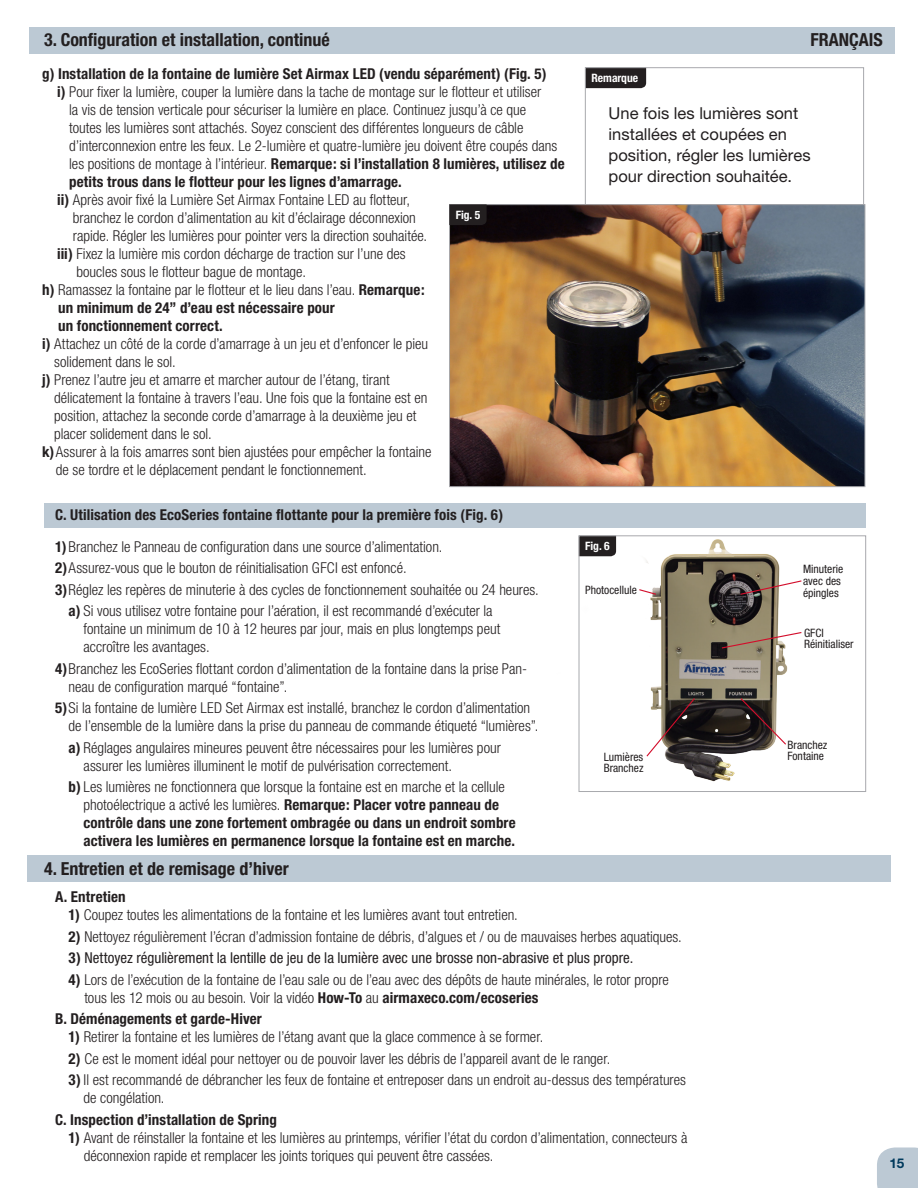
<style>
.page{position:relative;width:918px;height:1188px;background:#fff}
.page>*{position:absolute;margin:0;border:0;box-sizing:border-box;transform-origin:0 0}
.t1{font:700 condensed 18px "Helvetica Neue";color:#231f20}
.t2{font:16.5px/21px "Helvetica Neue";color:#231f20}
.t3{font:300 condensed 15px/18px "Helvetica Neue";color:#231f20}
.t4{font:700 condensed 15px/18px "Helvetica Neue";letter-spacing:.005em;color:#231f20}
.t5{font:condensed 15px "Helvetica Neue";color:#231f20}
.t6{font:700 13.5px "Helvetica Neue";color:#003a5d}
.t7{font:condensed 11.55px/11.6px "Helvetica Neue";color:#231f20}
.t8{font:700 condensed 11.55px "Helvetica Neue";color:#fff}
.s1{font-weight:700}
.s2{font-weight:300}
</style>
<div class="page">
<div style="left:44px;top:503px;width:822px;height:25px;background:#bcc9d4"></div>
<img style="left:578px;top:536px;width:210px;height:247px">
<svg style="left:587px;top:70px;width:59px;height:18px"></svg>
<div style="left:585px;top:68px;width:279px;height:137px;border:1px solid #a8a9ad"></div>
<div style="left:27px;top:855px;width:864px;height:27px;background:#bcc9d4"></div>
<svg style="left:645px;top:697px;width:51px;height:61px"></svg>
<svg style="left:739px;top:697px;width:48px;height:49px"></svg>
<svg style="left:581px;top:538px;width:35px;height:18px"></svg>
<div style="left:579px;top:536px;width:287px;height:256px;border:1px solid #a8a9ad"></div>
<svg style="left:721px;top:631px;width:81px;height:18px"></svg>
<svg style="left:739px;top:580px;width:63px;height:16px"></svg>
<div style="left:29px;top:27px;width:866px;height:27px;background:#bcc9d4"></div>
<svg style="left:638px;top:588px;width:19px;height:8px"></svg>
<img style="left:451px;top:206px;width:412px;height:279px">
<div style="left:449px;top:204px;width:416px;height:283px;border:1px solid #a8a9ad"></div>
<svg style="left:449px;top:204px;width:38px;height:21px"></svg>
<div style="left:877px;top:1148px;width:41px;height:40px;background:#bcc9d4"></div>
<p class="t1" style="left:44px;top:29px;width:287px">3. Configuration et installation, continué</p>
<p class="t1" style="left:811px;top:29px;width:74px">FRANÇAIS</p>
<p class="t4" style="left:42px;top:65px;width:506px">g) Installation de la fontaine de lumière Set Airmax LED (vendu séparément) (Fig. 5)</p>
<p class="t3" style="left:69px;top:83px;width:497px;text-indent:-12px"><span class="s1">i)</span> Pour fixer la lumière, couper la lumière dans la tache de montage sur le flotteur et utiliser<br>la vis de tension verticale pour sécuriser la lumière en place. Continuez jusqu’à ce que<br>toutes les lumières sont attachés. Soyez conscient des différentes longueurs de câble d’interconnexion entre les feux. Le 2-lumière et quatre-lumière jeu doivent être coupés dans les positions de montage à l’intérieur. <span class="s1">Remarque: si l’installation 8 lumières, utilisez de petits trous dans le flotteur pour les lignes d’amarrage.</span></p>
<p class="t3" style="left:73px;top:191px;width:356px;text-indent:-16px"><span class="s1">ii)</span> Après avoir fixé la Lumière Set Airmax Fontaine LED au flotteur, branchez le cordon d’alimentation au kit d’éclairage déconnexion rapide. Régler les lumières pour pointer vers la direction souhaitée.</p>
<p class="t3" style="left:76px;top:245px;width:331px;text-indent:-19px"><span class="s1">iii)</span> Fixez la lumière mis cordon décharge de traction sur l’une des boucles sous le flotteur bague de montage.</p>
<p class="t4" style="left:58px;top:281px;width:368px;text-indent:-16px">h) <span class="s2">Ramassez la fontaine par le flotteur et le lieu dans l’eau.</span> Remarque: un minimum de 24” d’eau est nécessaire pour<br>un fonctionnement correct.</p>
<p class="t3" style="left:54px;top:335px;width:376px;text-indent:-12px"><span class="s1">i)</span> Attachez un côté de la corde d’amarrage à un jeu et d’enfoncer le pieu solidement dans le sol.</p>
<p class="t3" style="left:54px;top:371px;width:375px;text-indent:-12px"><span class="s1">j)</span> Prenez l’autre jeu et amarre et marcher autour de l’étang, tirant délicatement la fontaine à travers l’eau. Une fois que la fontaine est en position, attachez la seconde corde d’amarrage à la deuxième jeu et placer solidement dans le sol.</p>
<p class="t3" style="left:56px;top:443px;width:377px;text-indent:-14px"><span class="s1">k)</span>Assurer à la fois amarres sont bien ajustées pour empêcher la fontaine de se tordre et le déplacement pendant le fonctionnement.</p>
<p class="t8" style="left:456px;top:208px;width:26px">Fig. 5</p>
<p class="t8" style="left:591px;top:71px;width:48px">Remarque</p>
<p class="t2" style="left:609px;top:102px;width:204px">Une fois les lumières sont installées et coupées en position, régler les lumières pour direction souhaitée.</p>
<p class="t4" style="left:55px;top:506px;width:450px">C. Utilisation des EcoSeries fontaine flottante pour la première fois (Fig. 6)</p>
<p class="t3" style="left:55px;top:537px;width:389px"><span class="s1">1)</span> Branchez le Panneau de configuration dans une source d’alimentation.</p>
<p class="t3" style="left:55px;top:559px;width:353px"><span class="s1">2)</span>Assurez-vous que le bouton de réinitialisation GFCI est enfoncé.</p>
<p class="t3" style="left:55px;top:581px;width:485px"><span class="s1">3)</span>Réglez les repères de minuterie à des cycles de fonctionnement souhaitée ou 24 heures.</p>
<p class="t3" style="left:84px;top:602px;width:418px;text-indent:-15px"><span class="s1">a)</span> Si vous utilisez votre fontaine pour l’aération, il est recommandé d’exécuter la fontaine un minimum de 10 à 12 heures par jour, mais en plus longtemps peut accroître les avantages.</p>
<p class="t3" style="left:69px;top:660px;width:460px;text-indent:-14px"><span class="s1">4)</span>Branchez les EcoSeries flottant cordon d’alimentation de la fontaine dans la prise Pan&shy;neau de configuration marqué “fontaine”.</p>
<p class="t3" style="left:69px;top:699px;width:471px;text-indent:-14px"><span class="s1">5)</span>Si la fontaine de lumière LED Set Airmax est installé, branchez le cordon d’alimentation de l’ensemble de la lumière dans la prise du panneau de commande étiqueté “lumières”.</p>
<p class="t3" style="left:84px;top:739px;width:419px;text-indent:-15px"><span class="s1">a)</span> Réglages angulaires mineures peuvent être nécessaires pour les lumières pour assurer les lumières illuminent le motif de pulvérisation correctement.</p>
<p class="t4" style="left:84px;top:778px;width:434px;text-indent:-15px">b) <span class="s2">Les lumières ne fonctionnera que lorsque la fontaine est en marche et la cellule photoélectrique a activé les lumières.</span> Remarque: Placer votre panneau de contrôle dans une zone fortement ombragée ou dans un endroit sombre activera les lumières en permanence lorsque la fontaine est en marche.</p>
<p class="t1" style="left:44px;top:858px;width:246px">4. Entretien et de remisage d’hiver</p>
<p class="t8" style="left:585px;top:539px;width:26px">Fig. 6</p>
<p class="t7" style="left:585px;top:584px;width:53px">Photocellule</p>
<p class="t7" style="left:604px;top:751px;width:41px">Lumières<br>Branchez</p>
<p class="t4" style="left:55px;top:888px;width:72px">A. Entretien</p>
<p class="t3" style="left:69px;top:906px;width:451px"><span class="s1">1)</span> Coupez toutes les alimentations de la fontaine et les lumières avant tout entretien.</p>
<p class="t3" style="left:69px;top:928px;width:615px"><span class="s1">2)</span> Nettoyez régulièrement l’écran d’admission fontaine de débris, d’algues et / ou de mauvaises herbes aquatiques.</p>
<p class="t5" style="left:69px;top:949px;width:566px"><span class="s1">3)</span> Nettoyez régulièrement la lentille de jeu de la lumière avec une brosse non-abrasive et plus propre.</p>
<p class="t3" style="left:84px;top:971px;width:586px;text-indent:-16px"><span class="s1">4)</span> Lors de l’exécution de la fontaine de l’eau sale ou de l’eau avec des dépôts de haute minérales, le rotor propre tous les 12 mois ou au besoin. Voir la vidéo <span class="s1">How-To</span> au <span class="s1">airmaxeco.com/ecoseries</span></p>
<p class="t4" style="left:55px;top:1010px;width:208px">B. Déménagements et garde-Hiver</p>
<p class="t3" style="left:69px;top:1028px;width:476px"><span class="s1">1)</span> Retirer la fontaine et les lumières de l’étang avant que la glace commence à se former.</p>
<p class="t3" style="left:69px;top:1050px;width:543px"><span class="s1">2)</span> Ce est le moment idéal pour nettoyer ou de pouvoir laver les débris de l’appareil avant de le ranger.</p>
<p class="t3" style="left:84px;top:1071px;width:604px;text-indent:-15px"><span class="s1">3)</span> Il est recommandé de débrancher les feux de fontaine et entreposer dans un endroit au-dessus des températures de congélation.</p>
<p class="t4" style="left:55px;top:1110px;width:223px">C. Inspection d’installation de Spring</p>
<p class="t3" style="left:84px;top:1129px;width:605px;text-indent:-15px"><span class="s1">1)</span> Avant de réinstaller la fontaine et les lumières au printemps, vérifier l’état du cordon d’alimentation, connecteurs à déconnexion rapide et remplacer les joints toriques qui peuvent être cassées.</p>
<p class="t7" style="left:803px;top:563px;width:42px">Minuterie avec des épingles</p>
<p class="t7" style="left:804px;top:627px;width:51px">GFCI<br>Réinitialiser</p>
<p class="t7" style="left:788px;top:739px;width:41px">Branchez<br>Fontaine</p>
<p class="t6" style="left:889px;top:1155px;width:17px">15</p>
</div>
